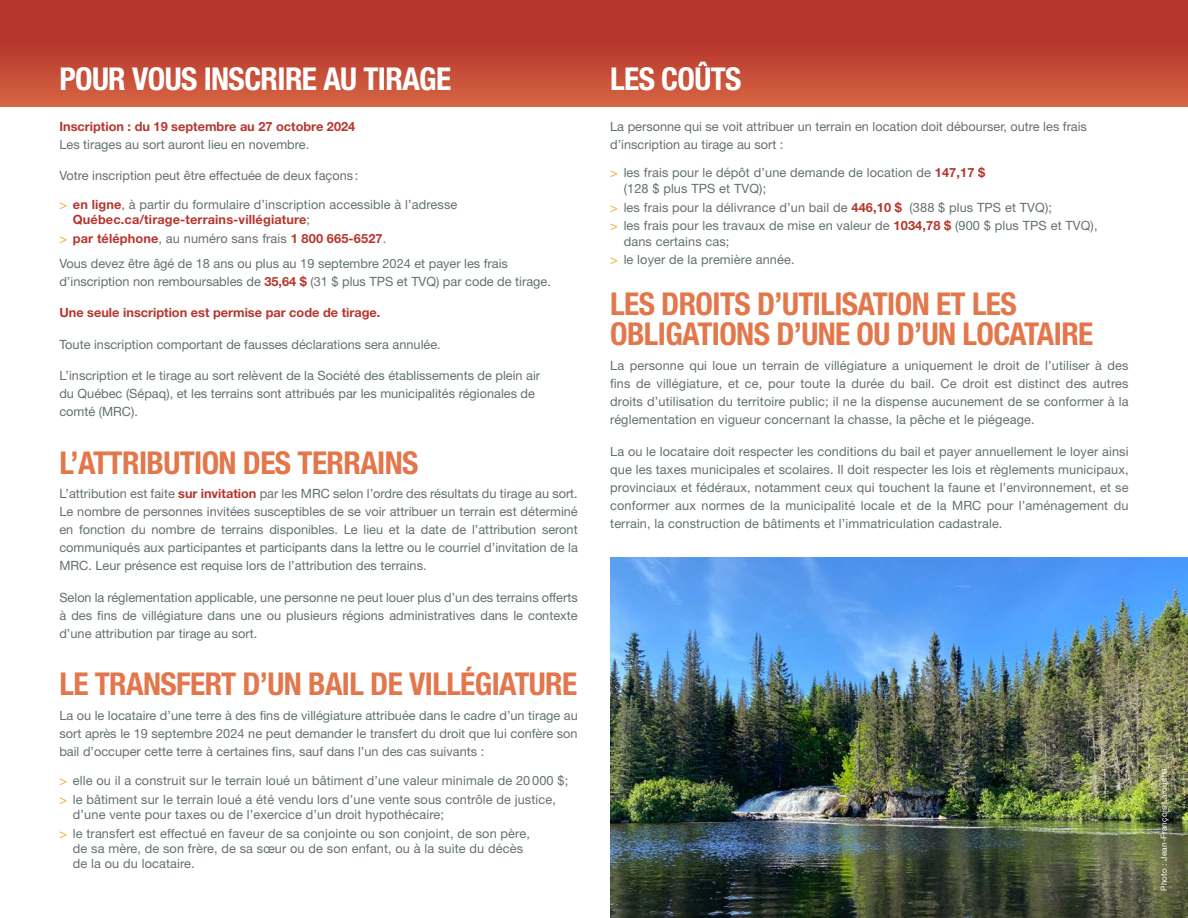
<style>
.page{position:relative;width:1188px;height:918px;background:#fff}
.page>*{position:absolute;margin:0;border:0;box-sizing:border-box;transform-origin:0 0}
.H2_couleur{font:700 condensed 31.5px/30.3px "Helvetica Neue LT Std";letter-spacing:-.02em;color:#e3774c}
.t1{font:700 condensed 31.5px "Helvetica Neue LT Std";letter-spacing:-.02em;color:#fff}
.P_noir{font:12.75px/18px "Helvetica Neue LT Std";color:#657072}
.P_noir-2{font:700 12.75px/18px "Helvetica Neue LT Std";color:#b6362d}
.t2{font:8.25px "Helvetica Neue LT Std";letter-spacing:.02em;color:#fff}
.s1{font-weight:400;color:#657072}
.s2{color:#eea51b}
.s3{font-weight:700;color:#b6362d}
.s4{font-weight:400;color:#eea51b}
</style>
<div class="page">
<div style="left:0;top:0;width:1188px;height:107px;background:linear-gradient(to bottom,#ae2a27,#d25f40)"></div>
<img style="left:610px;top:557px;width:578px;height:361px">
<h2 class="t1" style="left:59px;top:59px;width:393px">POUR VOUS INSCRIRE AU TIRAGE</h2>
<p class="P_noir-2" style="left:59px;top:117px;width:297px">Inscription : du 19 septembre au 27 octobre 2024<br><span class="s1">Les tirages au sort auront lieu en novembre.</span></p>
<p class="P_noir" style="left:59px;top:166px;width:300px">Votre inscription peut être effectuée de deux façons :</p>
<p class="P_noir" style="left:73px;top:197px;width:386px;line-height:15.3px;text-indent:-14px"><span class="s2">&gt;</span> <span class="s3">en ligne</span>, à partir du formulaire d’inscription accessible à l’adresse<br><span class="s3">Québec.ca/tirage-terrains-villégiature</span>;</p>
<p class="P_noir-2" style="left:59px;top:229px;width:328px"><span class="s4">&gt;</span> par téléphone<span class="s1">, au numéro sans frais</span> 1 800 665-6527<span class="s1">.</span></p>
<p class="P_noir" style="left:59px;top:254px;width:493px">Vous devez être âgé de 18 ans ou plus au 19 septembre 2024 et payer les frais d’inscription non remboursables de <span class="s3">35,64 $</span> (31 $ plus TPS et TVQ) par code de tirage.</p>
<p class="P_noir-2" style="left:59px;top:303px;width:323px">Une seule inscription est permise par code de tirage.</p>
<p class="P_noir" style="left:59px;top:335px;width:383px">Toute inscription comportant de fausses déclarations sera annulée.</p>
<p class="P_noir" style="left:59px;top:367px;width:482px">L’inscription et le tirage au sort relèvent de la Société des établissements de plein air du Québec (Sépaq), et les terrains sont attribués par les municipalités régionales de comté (MRC).</p>
<h2 class="H2_couleur" style="left:59px;top:447px;width:361px">L’ATTRIBUTION DES TERRAINS</h2>
<p class="P_noir" style="left:59px;top:485px;width:520px;text-align:justify">L’attribution est faite <span class="s3">sur invitation</span> par les MRC selon l’ordre des résultats du tirage au sort.<br>Le nombre de personnes invitées susceptibles de se voir attribuer un terrain est déterminé en fonction du nombre de terrains disponibles. Le lieu et la date de l’attribution seront communiqués aux participantes et participants dans la lettre ou le courriel d’invitation de la MRC. Leur présence est requise lors de l’attribution des terrains.</p>
<p class="P_noir" style="left:59px;top:588px;width:520px;text-align:justify">Selon la réglementation applicable, une personne ne peut louer plus d’un des terrains offerts à des fins de villégiature dans une ou plusieurs régions administratives dans le contexte d’une attribution par tirage au sort.</p>
<h2 class="H2_couleur" style="left:59px;top:668px;width:519px">LE TRANSFERT D’UN BAIL DE VILLÉGIATURE</h2>
<p class="P_noir" style="left:59px;top:706px;width:520px;text-align:justify">La ou le locataire d’une terre à des fins de villégiature attribuée dans le cadre d’un tirage au sort après le 19 septembre 2024 ne peut demander le transfert du droit que lui confère son bail d’occuper cette terre à certaines fins, sauf dans l’un des cas suivants :</p>
<p class="P_noir" style="left:59px;top:771px;width:510px"><span class="s2">&gt;</span> elle ou il a construit sur le terrain loué un bâtiment d’une valeur minimale de 20 000 $;</p>
<p class="P_noir" style="left:73px;top:791px;width:485px;line-height:15.3px;text-indent:-14px"><span class="s2">&gt;</span> le bâtiment sur le terrain loué a été vendu lors d’une vente sous contrôle de justice, d’une vente pour taxes ou de l’exercice d’un droit hypothécaire;</p>
<p class="P_noir" style="left:73px;top:825px;width:459px;line-height:15.3px;text-indent:-14px"><span class="s2">&gt;</span> le transfert est effectué en faveur de sa conjointe ou son conjoint, de son père, de sa mère, de son frère, de sa sœur ou de son enfant, ou à la suite du décès de la ou du locataire.</p>
<h2 class="t1" style="left:610px;top:59px;width:133px">LES COÛTS</h2>
<p class="P_noir" style="left:610px;top:117px;width:478px">La personne qui se voit attribuer un terrain en location doit débourser, outre les frais d’inscription au tirage au sort :</p>
<p class="P_noir" style="left:624px;top:165px;width:363px;line-height:15.3px;text-indent:-14px"><span class="s2">&gt;</span> les frais pour le dépôt d’une demande de location de <span class="s3">147,17 $ </span>(128 $ plus TPS et TVQ);</p>
<p class="P_noir" style="left:610px;top:198px;width:443px"><span class="s2">&gt;</span> les frais pour la délivrance d’un bail de <span class="s3">446,10 $</span> (388 $ plus TPS et TVQ);</p>
<p class="P_noir" style="left:624px;top:218px;width:475px;line-height:15.3px;text-indent:-14px"><span class="s2">&gt;</span> les frais pour les travaux de mise en valeur de <span class="s3">1034,78 $</span> (900 $ plus TPS et TVQ), dans certains cas;</p>
<p class="P_noir" style="left:610px;top:251px;width:186px"><span class="s2">&gt;</span> le loyer de la première année.</p>
<h2 class="H2_couleur" style="left:610px;top:288px;width:485px">LES DROITS D’UTILISATION ET LES<br>OBLIGATIONS D’UNE OU D’UN LOCATAIRE</h2>
<p class="P_noir" style="left:610px;top:356px;width:520px;text-align:justify">La personne qui loue un terrain de villégiature a uniquement le droit de l’utiliser à des fins de villégiature, et ce, pour toute la durée du bail. Ce droit est distinct des autres droits d’utilisation du territoire public; il ne la dispense aucunement de se conformer à la réglementation en vigueur concernant la chasse, la pêche et le piégeage.</p>
<p class="P_noir" style="left:610px;top:442px;width:520px;text-align:justify">La ou le locataire doit respecter les conditions du bail et payer annuellement le loyer ainsi que les taxes municipales et scolaires. Il doit respecter les lois et règlements municipaux, provinciaux et fédéraux, notamment ceux qui touchent la faune et l’environnement, et se conformer aux normes de la municipalité locale et de la MRC pour l’aménagement du terrain, la construction de bâtiments et l’immatriculation cadastrale.</p>
<p class="t2" style="left:1159px;top:891px;width:124px;rotate:-90deg">Photo : Jean-François Larouche</p>
</div>
